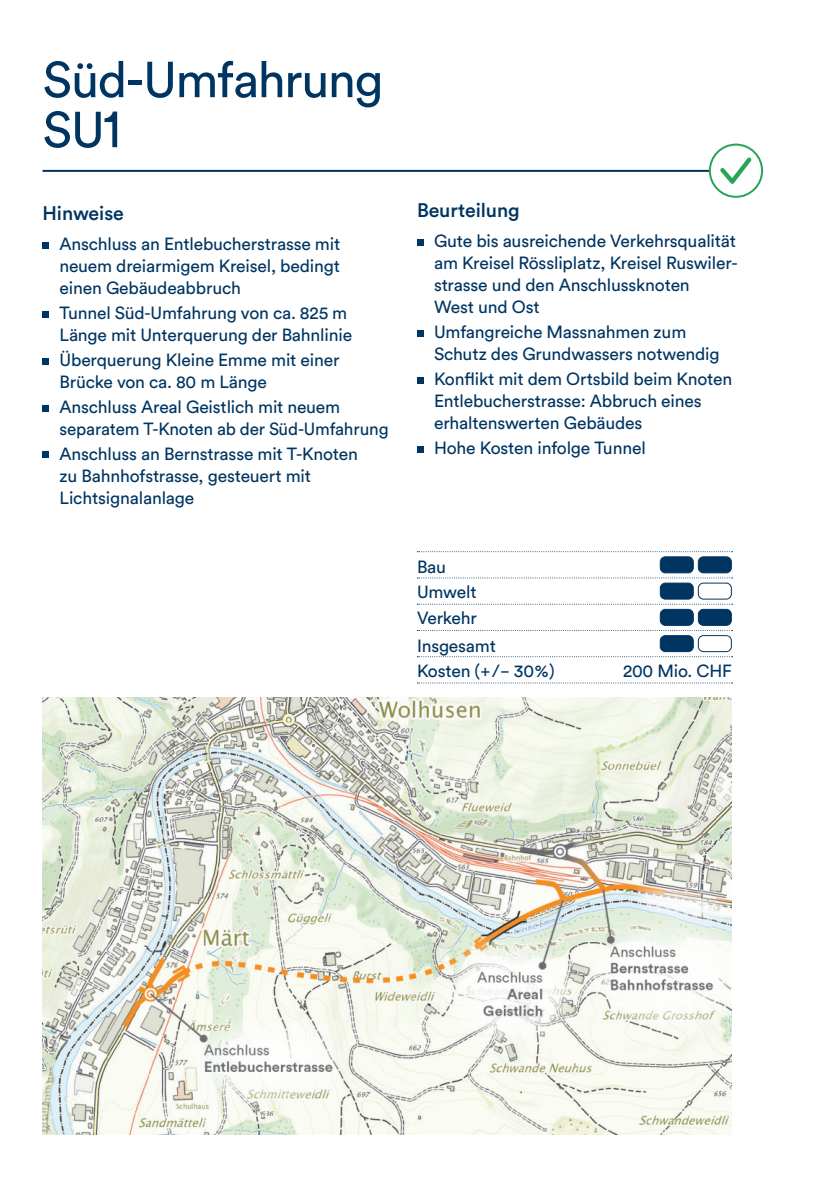
<style>
.page{position:relative;width:834px;height:1191px;background:#fff}
.page>*{position:absolute;margin:0;border:0;box-sizing:border-box;transform-origin:0 0}
.t1{font:50px/50px "Circular Std";letter-spacing:-.03em;color:#003562}
.t2{font:500 19.6px "Circular Std";letter-spacing:-.005em;color:#003562}
.t3{font:17.6px/22px "Circular Std";letter-spacing:-.01em;color:#003562}
.s1{font-size:55px}
</style>
<div class="page">
<svg style="left:417px;top:551px;width:315px;height:1px"></svg>
<svg style="left:417px;top:577px;width:315px;height:1px"></svg>
<svg style="left:417px;top:604px;width:315px;height:1px"></svg>
<svg style="left:417px;top:630px;width:315px;height:1px"></svg>
<svg style="left:417px;top:656px;width:315px;height:1px"></svg>
<svg style="left:417px;top:682px;width:315px;height:1px"></svg>
<div style="left:660px;top:557px;width:33px;height:16px;background:#003562;border-radius:5px"></div>
<div style="left:659px;top:556px;width:34px;height:17px;border:1px solid #003562;border-radius:5px"></div>
<div style="left:698px;top:557px;width:33px;height:16px;background:#003562;border-radius:5px"></div>
<div style="left:697px;top:556px;width:34px;height:17px;border:1px solid #003562;border-radius:5px"></div>
<div style="left:660px;top:583px;width:33px;height:16px;background:#003562;border-radius:5px"></div>
<div style="left:659px;top:582px;width:34px;height:17px;border:1px solid #003562;border-radius:5px"></div>
<div style="left:697px;top:582px;width:34px;height:17px;border:1px solid #003562;border-radius:5px"></div>
<div style="left:660px;top:609px;width:33px;height:16px;background:#003562;border-radius:5px"></div>
<div style="left:659px;top:609px;width:34px;height:17px;border:1px solid #003562;border-radius:5px"></div>
<div style="left:698px;top:609px;width:33px;height:16px;background:#003562;border-radius:5px"></div>
<div style="left:697px;top:609px;width:34px;height:17px;border:1px solid #003562;border-radius:5px"></div>
<div style="left:660px;top:635px;width:33px;height:16px;background:#003562;border-radius:5px"></div>
<div style="left:659px;top:635px;width:34px;height:17px;border:1px solid #003562;border-radius:5px"></div>
<div style="left:697px;top:635px;width:34px;height:17px;border:1px solid #003562;border-radius:5px"></div>
<hr style="left:43px;top:170px;width:720px;height:2px;background:#003562">
<svg style="left:43px;top:242px;width:6px;height:6px"></svg>
<svg style="left:43px;top:311px;width:6px;height:6px"></svg>
<svg style="left:43px;top:358px;width:6px;height:6px"></svg>
<svg style="left:43px;top:405px;width:6px;height:6px"></svg>
<svg style="left:43px;top:452px;width:6px;height:6px"></svg>
<div style="left:417px;top:239px;width:6px;height:7px;background:#003562"></div>
<svg style="left:417px;top:330px;width:6px;height:6px"></svg>
<svg style="left:417px;top:377px;width:6px;height:6px"></svg>
<svg style="left:417px;top:446px;width:6px;height:6px"></svg>
<div style="left:709px;top:145px;width:53px;height:52px;background:#fff;border-radius:50%"></div>
<div style="left:708px;top:144px;width:55px;height:54px;border:2px solid #28a456;border-radius:50%"></div>
<svg style="left:720px;top:157px;width:31px;height:27px"></svg>
<img style="left:43px;top:697px;width:688px;height:437px">
<h1 class="t1" style="left:43px;top:55px;width:342px">Süd-Umfahrung<br>SU<span class="s1">1</span></h1>
<p class="t2" style="left:43px;top:205px;width:83px">Hinweise</p>
<p class="t3" style="left:60px;top:233px;width:282px;text-align:justify">Anschluss an Entlebucherstrasse mit neuem dreiarmigem Kreisel, bedingt einen Gebäudeabbruch</p>
<p class="t3" style="left:60px;top:302px;width:294px">Tunnel Süd-Umfahrung von ca. 825 m<br>Länge mit Unterquerung der Bahnlinie</p>
<p class="t3" style="left:60px;top:349px;width:281px">Überquerung Kleine Emme mit einer<br>Brücke von ca. 80 m Länge</p>
<p class="t3" style="left:60px;top:396px;width:330px">Anschluss Areal Geistlich mit neuem separatem T-Knoten ab der Süd-Umfahrung</p>
<p class="t3" style="left:60px;top:442px;width:300px">Anschluss an Bernstrasse mit T-Knoten zu Bahnhofstrasse, gesteuert mit<br>Lichtsignalanlage</p>
<p class="t2" style="left:417px;top:202px;width:104px">Beurteilung</p>
<p class="t3" style="left:434px;top:230px;width:305px">Gute bis ausreichende Verkehrsqualität am Kreisel Rössliplatz, Kreisel Ruswiler&shy;strasse und den Anschlussknoten<br>West und Ost</p>
<p class="t3" style="left:434px;top:321px;width:287px">Umfangreiche Massnahmen zum<br>Schutz des Grundwassers notwendig</p>
<p class="t3" style="left:434px;top:368px;width:300px">Konflikt mit dem Ortsbild beim Knoten<br>Entlebucherstrasse: Abbruch eines erhaltenswerten Gebäudes</p>
<p class="t3" style="left:434px;top:437px;width:213px">Hohe Kosten infolge Tunnel</p>
<p class="t3" style="left:417px;top:554px;width:80px;line-height:26.2px">Bau<br>Umwelt<br>Verkehr<br>Insgesamt</p>
<p class="t3" style="left:417px;top:660px;width:139px">Kosten (+/− 30 %)</p>
<p class="t3" style="left:623px;top:660px;width:110px">200 Mio. CHF</p>
</div>
